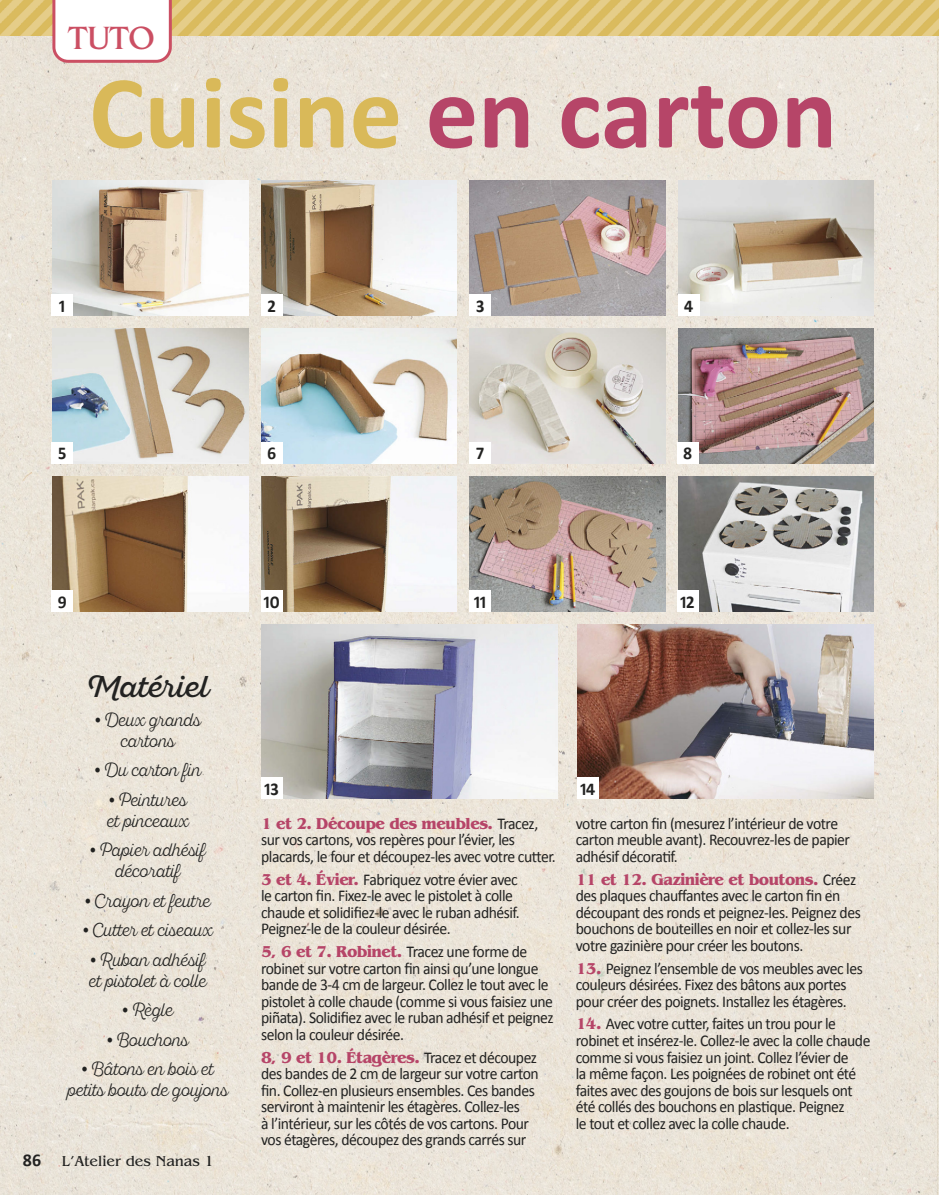
<style>
.page{position:relative;width:939px;height:1195px;background:#fff}
.page>*{position:absolute;margin:0;border:0;box-sizing:border-box;transform-origin:0 0}
.t1{font:700 104.4px "Calibri";color:#b64568}
.t2{font:33.75px "Benguiat";color:#cb4f63}
.t3{font:30px "Sant Elia Script Alt";letter-spacing:-.005em;color:#222221}
.t4{font:300 18px/21px "Sant Elia Script Alt";letter-spacing:-.02em;color:#222221;text-align:center;scale:.9 1}
.t5{font:700 18px "Calibri";letter-spacing:-.02em;color:#222221;scale:.95 1}
.t6{font:16.5px/16.5px "Calibri";letter-spacing:-.03em;color:#222221;scale:.95 1}
.t7{font:700 16.5px "Benguiat";letter-spacing:-.03em;color:#b64568;scale:.95 1}
.t8{font:15px "Benguiat";color:#222221}
.s1{color:#d9b959}
.s2{font-weight:700}
.s3{font-family:"Calibri";font-weight:700;font-size:18px}
.s4{font-family:"Calibri";font-weight:400;color:#222221}
.s5{font-family:"Benguiat";font-weight:700;color:#b64568}
</style>
<div class="page">
<img style="left:0;top:36px;width:939px;height:1158px">
<img style="left:53px;top:180px;width:195px;height:135px">
<img style="left:261px;top:180px;width:196px;height:135px">
<img style="left:470px;top:180px;width:195px;height:135px">
<img style="left:678px;top:180px;width:195px;height:135px">
<img style="left:53px;top:328px;width:195px;height:135px">
<img style="left:261px;top:328px;width:196px;height:135px">
<img style="left:470px;top:328px;width:195px;height:135px">
<img style="left:678px;top:328px;width:195px;height:135px">
<img style="left:53px;top:476px;width:195px;height:135px">
<img style="left:261px;top:476px;width:196px;height:135px">
<img style="left:470px;top:476px;width:195px;height:135px">
<img style="left:678px;top:476px;width:195px;height:135px">
<img style="left:261px;top:624px;width:296px;height:174px">
<img style="left:577px;top:624px;width:296px;height:174px">
<div style="left:52px;top:294px;width:21px;height:21px;background:#fff"></div>
<div style="left:52px;top:442px;width:21px;height:21px;background:#fff"></div>
<div style="left:52px;top:590px;width:21px;height:21px;background:#fff"></div>
<div style="left:261px;top:294px;width:21px;height:21px;background:#fff"></div>
<div style="left:261px;top:442px;width:21px;height:21px;background:#fff"></div>
<div style="left:261px;top:590px;width:21px;height:21px;background:#fff"></div>
<div style="left:261px;top:777px;width:21px;height:21px;background:#fff"></div>
<div style="left:577px;top:777px;width:21px;height:21px;background:#fff"></div>
<div style="left:470px;top:294px;width:21px;height:21px;background:#fff"></div>
<div style="left:470px;top:442px;width:21px;height:21px;background:#fff"></div>
<div style="left:470px;top:590px;width:21px;height:21px;background:#fff"></div>
<div style="left:678px;top:294px;width:21px;height:21px;background:#fff"></div>
<div style="left:677px;top:442px;width:21px;height:21px;background:#fff"></div>
<div style="left:677px;top:590px;width:21px;height:21px;background:#fff"></div>
<img style="left:0;top:0;width:818px;height:36px">
<svg style="left:818px;top:0;width:121px;height:36px;background:#dfc373"></svg>
<svg style="left:52px;top:0;width:120px;height:63px"></svg>
<svg style="left:0;top:1191px;width:3px;height:4px"></svg>
<svg style="left:936px;top:1191px;width:3px;height:4px"></svg>
<h2 class="t2" style="left:68px;top:19px;width:88px">TUTO</h2>
<h1 class="t1" style="left:89px;top:46px;width:749px"><span class="s1">Cuisine</span> en carton</h1>
<p class="t5" style="left:59px;top:294px;width:8px">1</p>
<p class="t5" style="left:268px;top:294px;width:10px">2</p>
<p class="t5" style="left:476px;top:294px;width:10px">3</p>
<p class="t5" style="left:684px;top:294px;width:11px">4</p>
<p class="t5" style="left:58px;top:442px;width:10px">5</p>
<p class="t5" style="left:267px;top:442px;width:11px">6</p>
<p class="t5" style="left:476px;top:442px;width:10px">7</p>
<p class="t5" style="left:683px;top:442px;width:11px">8</p>
<p class="t5" style="left:58px;top:590px;width:11px">9</p>
<p class="t5" style="left:264px;top:590px;width:18px">10</p>
<p class="t5" style="left:474px;top:590px;width:14px">11</p>
<p class="t5" style="left:680px;top:590px;width:16px">12</p>
<h3 class="t3" style="left:86px;top:669px;width:124px">Matériel</h3>
<p class="t4" style="left:94px;top:710px;width:120px"><span class="s2">•</span> Deux grands cartons</p>
<p class="t4" style="left:94px;top:760px;width:120px"><span class="s2">•</span> Du carton fin</p>
<p class="t4" style="left:107px;top:790px;width:92px;text-align:left"><span class="s2">•</span> Peintures et pinceaux</p>
<p class="t4" style="left:89px;top:840px;width:130px"><span class="s2">•</span> Papier adhésif décoratif</p>
<p class="t4" style="left:85px;top:891px;width:141px"><span class="s2">•</span> Crayon et feutre</p>
<p class="t4" style="left:83px;top:920px;width:146px"><span class="s2">•</span> Cutter et ciseaux</p>
<p class="t4" style="left:89px;top:950px;width:132px;text-align:left"><span class="s2">•</span> Ruban adhésif et pistolet à colle</p>
<p class="t4" style="left:122px;top:1000px;width:58px"><span class="s2">•</span> Règle</p>
<p class="t4" style="left:107px;top:1030px;width:93px"><span class="s2">•</span> Bouchons</p>
<p class="t4" style="left:67px;top:1059px;width:180px"><span class="s2">•</span> Bâtons en bois et petits bouts de goujons</p>
<p class="t8" style="left:23px;top:1152px;width:193px"><span class="s3">86</span> L’Atelier des Nanas 1</p>
<p class="t5" style="left:265px;top:777px;width:16px">13</p>
<p class="t5" style="left:580px;top:777px;width:17px">14</p>
<p class="t7" style="left:261px;top:813px;width:293px">1 et 2. Découpe des meubles. <span class="s4">Tracez,</span></p>
<p class="t6" style="left:261px;top:831px;width:312px">sur vos cartons, vos repères pour l’évier, les placards, le four et découpez-les avec votre cutter.</p>
<p class="t6" style="left:261px;top:870px;width:274px"><span class="s5">3 et 4. Évier.</span> Fabriquez votre évier avec le carton fin. Fixez-le avec le pistolet à colle chaude et solidifiez-le avec le ruban adhésif.<br>Peignez-le de la couleur désirée.</p>
<p class="t6" style="left:261px;top:943px;width:309px"><span class="s5">5, 6 et 7. Robinet.</span> Tracez une forme de robinet sur votre carton fin ainsi qu’une longue bande de 3-4 cm de largeur. Collez le tout avec le pistolet à colle chaude (comme si vous faisiez une piñata). Solidifiez avec le ruban adhésif et peignez selon la couleur désirée.</p>
<p class="t7" style="left:261px;top:1046px;width:292px">8, 9 et 10. Étagères. <span class="s4">Tracez et découpez</span></p>
<p class="t6" style="left:261px;top:1065px;width:294px">des bandes de 2 cm de largeur sur votre carton fin. Collez-en plusieurs ensembles. Ces bandes serviront à maintenir les étagères. Collez-les<br>à l’intérieur, sur les côtés de vos cartons. Pour vos étagères, découpez des grands carrés sur</p>
<p class="t6" style="left:576px;top:814px;width:290px">votre carton fin (mesurez l’intérieur de votre carton meuble avant). Recouvrez-les de papier adhésif décoratif.</p>
<p class="t7" style="left:576px;top:869px;width:297px">11 et 12. Gazinière et boutons. <span class="s4">Créez</span></p>
<p class="t6" style="left:576px;top:887px;width:302px">des plaques chauffantes avec le carton fin en découpant des ronds et peignez-les. Peignez des bouchons de bouteilles en noir et collez-les sur votre gazinière pour créer les boutons.</p>
<p class="t6" style="left:576px;top:959px;width:304px"><span class="s5">13.</span> Peignez l’ensemble de vos meubles avec les couleurs désirées. Fixez des bâtons aux portes pour créer des poignets. Installez les étagères.</p>
<p class="t6" style="left:576px;top:1015px;width:312px"><span class="s5">14.</span> Avec votre cutter, faites un trou pour le robinet et insérez-le. Collez-le avec la colle chaude comme si vous faisiez un joint. Collez l’évier de<br>la même façon. Les poignées de robinet ont été faites avec des goujons de bois sur lesquels ont été collés des bouchons en plastique. Peignez<br>le tout et collez avec la colle chaude.</p>
</div>
